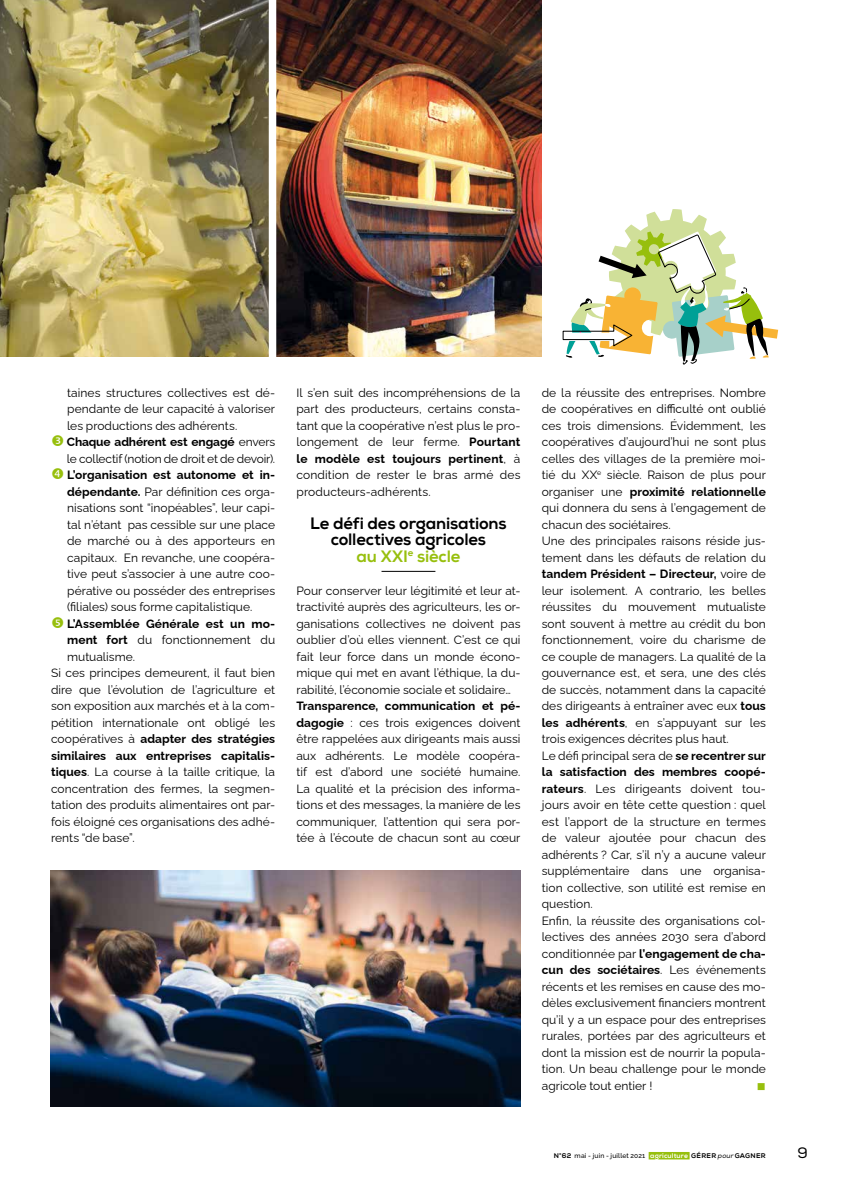
<style>
.page{position:relative;width:851px;height:1191px;background:#fff}
.page>*{position:absolute;margin:0;border:0;box-sizing:border-box;transform-origin:0 0}
.t1{font:16.5px/16.5px "Nexa X Bold";letter-spacing:-.01em;color:#000;text-align:center}
.t2{font:15px "Nexa";color:#000}
.t3{font:12px/16.5px "Raleway";letter-spacing:.005em;color:#000;text-align:justify}
.t4{font:700 12px "Raleway";letter-spacing:.005em;color:#000}
.t5{font:12px "Wingdings";color:#97bf0d}
.t6{font:500 6.75px "Raleway";letter-spacing:.02em;color:#000}
.s1{font-weight:700}
.s2{font-weight:400}
.s3{color:#97bf0d}
.s4{font-family:"Nexa X Bold";font-weight:400}
.s5{font-family:"Nexa X Bold";font-weight:400;color:#fff}
.s6{font-family:"Nexa";font-weight:400;font-style:italic}
</style>
<div class="page">
<div style="left:648px;top:1152px;width:41px;height:7px;background:#97bf0d"></div>
<img style="left:51px;top:871px;width:469px;height:235px">
<img style="left:1px;top:0;width:268px;height:357px">
<img style="left:276px;top:0;width:265px;height:357px">
<svg style="left:531px;top:183px;width:248px;height:174px"></svg>
<svg style="left:558px;top:209px;width:220px;height:156px"></svg>
<hr style="left:381px;top:571px;width:54px;height:1px;background:#000">
<p class="t3" style="left:67px;top:383px;width:210px;text-align:left">taines structures collectives est dé&shy;pendante de leur capacité à valoriser les productions des adhérents.<br><span class="s1">Chaque adhérent est engagé</span> envers le collectif (notion de droit et de devoir).</p>
<p class="t3" style="left:67px;top:465px;width:209px"><span class="s1">L’organisation est autonome et in&shy;dépendante.</span> Par définition ces orga&shy;nisations sont “inopéables”, leur capi&shy;tal n’étant pas cessible sur une place de marché ou à des apporteurs en capitaux. En revanche, une coopéra&shy;tive peut s’associer à une autre coo&shy;pérative ou posséder des entreprises (filiales) sous forme capitalistique.</p>
<p class="t4" style="left:67px;top:614px;width:209px">L’Assemblée Générale est un mo-</p>
<p class="t3" style="left:67px;top:630px;width:209px"><span class="s1">ment fort</span> du fonctionnement du</p>
<p class="t3" style="left:67px;top:647px;width:69px">mutualisme.</p>
<p class="t3" style="left:51px;top:663px;width:225px">Si ces principes demeurent, il faut bien</p>
<p class="t3" style="left:51px;top:680px;width:225px">dire que l’évolution de l’agriculture et</p>
<p class="t3" style="left:51px;top:696px;width:225px">son exposition aux marchés et à la com-</p>
<p class="t3" style="left:51px;top:713px;width:225px">pétition internationale ont obligé les</p>
<p class="t4" style="left:51px;top:729px;width:225px"><span class="s2">coopératives à</span> adapter des stratégies</p>
<p class="t4" style="left:51px;top:746px;width:225px">similaires aux entreprises capitalis-</p>
<p class="t3" style="left:51px;top:762px;width:225px"><span class="s1">tiques</span>. La course à la taille critique, la</p>
<p class="t3" style="left:51px;top:779px;width:225px">concentration des fermes, la segmen-</p>
<p class="t3" style="left:51px;top:795px;width:225px">tation des produits alimentaires ont par-</p>
<p class="t3" style="left:51px;top:812px;width:225px">fois éloigné ces organisations des adhé-</p>
<p class="t3" style="left:51px;top:828px;width:85px">rents “de base”.</p>
<p class="t3" style="left:296px;top:383px;width:225px">Il s’en suit des incompréhensions de la part des producteurs, certains consta&shy;tant que la coopérative n’est plus le pro&shy;longement de leur ferme. <span class="s1">Pourtant le modèle est toujours pertinent</span>, à condition de rester le bras armé des producteurs-adhérents.</p>
<h1 class="t1" style="left:310px;top:515px;width:198px">Le défi des organisations collectives agricoles<br><span class="s3">au XXI</span><sup>e</sup> <span class="s3">siècle</span></h1>
<p class="t3" style="left:296px;top:581px;width:225px">Pour conserver leur légitimité et leur at&shy;tractivité auprès des agriculteurs, les or&shy;ganisations collectives ne doivent pas oublier d’où elles viennent. C’est ce qui fait leur force dans un monde écono&shy;mique qui met en avant l’éthique, la du&shy;rabilité, l’économie sociale et solidaire…</p>
<p class="t3" style="left:296px;top:696px;width:225px"><span class="s1">Transparence, communication et pé&shy;dagogie</span> : ces trois exigences doivent être rappelées aux dirigeants mais aussi aux adhérents. Le modèle coopéra&shy;tif est d’abord une société humaine.<br>La qualité et la précision des informa&shy;tions et des messages, la manière de les communiquer, l’attention qui sera por&shy;tée à l’écoute de chacun sont au cœur</p>
<p class="t3" style="left:541px;top:383px;width:225px;text-align:left">de la réussite des entreprises. Nombre de coopératives en difficulté ont oublié ces trois dimensions. Évidemment, les coopératives d’aujourd’hui ne sont plus celles des villages de la première moi&shy;tié du XX<sup>e</sup> siècle. Raison de plus pour organiser une <span class="s1">proximité relationnelle </span>qui donnera du sens à l’engagement de chacun des sociétaires.<br>Une des principales raisons réside jus&shy;tement dans les défauts de relation du <span class="s1">tandem Président – Directeur,</span> voire de leur isolement. A contrario, les belles réussites du mouvement mutualiste sont souvent à mettre au crédit du bon fonctionnement, voire du charisme de ce couple de managers. La qualité de la gouvernance est, et sera, une des clés de succès, notamment dans la capacité des dirigeants à entraîner avec eux <span class="s1">tous les adhérents</span>, en s’appuyant sur les trois exigences décrites plus haut.<br>Le défi principal sera de <span class="s1">se recentrer sur la satisfaction des membres coopé&shy;rateurs</span>. Les dirigeants doivent tou&shy;jours avoir en tête cette question : quel est l’apport de la structure en termes de valeur ajoutée pour chacun des adhérents ? Car, s’il n’y a aucune valeur supplémentaire dans une organisa&shy;tion collective, son utilité est remise en question.<br>Enfin, la réussite des organisations col&shy;lectives des années 2030 sera d’abord conditionnée par <span class="s1">l’engagement de cha&shy;cun des sociétaires</span>. Les événements récents et les remises en cause des mo&shy;dèles exclusivement financiers montrent qu’il y a un espace pour des entreprises rurales, portées par des agriculteurs et dont la mission est de nourrir la popula&shy;tion. Un beau challenge pour le monde agricole tout entier !</p>
<p class="t5" style="left:756px;top:1080px;width:10px">■</p>
<p class="t6" style="left:553px;top:1149px;width:213px"><span class="s4">N°62</span> mai - juin - juillet 2021 <span class="s5">agriculture</span> <span class="s4">GÉRER</span> <span class="s6">pour</span><span class="s4">GAGNER</span></p>
<p class="t2" style="left:797px;top:1143px;width:12px">9</p>
</div>
